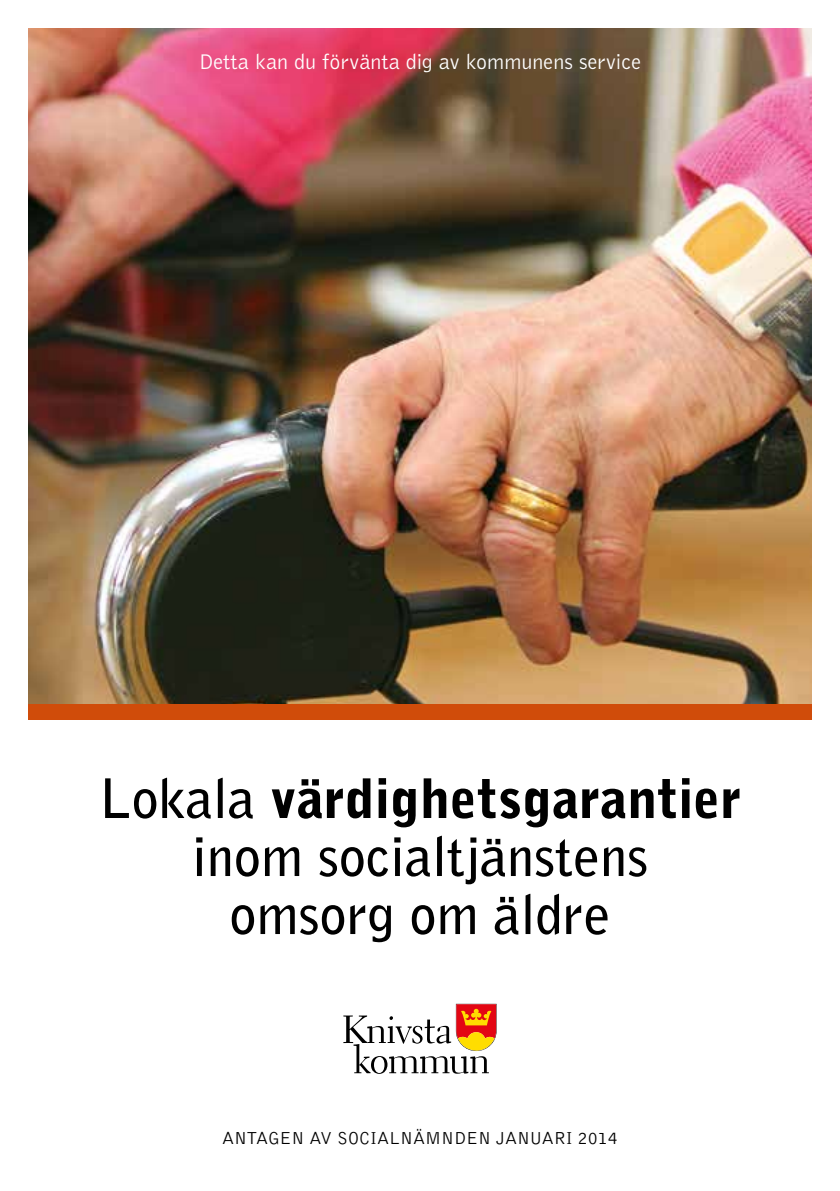
<style>
.page{position:relative;width:840px;height:1191px;background:#fff}
.page>*{position:absolute;margin:0;border:0;box-sizing:border-box;transform-origin:0 0}
.t1{font:700 54px/58px "Bell Gothic";color:#000;text-align:center}
.t2{font:300 22px "Bell Gothic";color:#fff}
.t3{font:300 18px "Bell Gothic";color:#000}
.s1{font-weight:900}
</style>
<div class="page">
<div style="left:28px;top:696px;width:783px;height:24px;background:#d04c0a"></div>
<img style="left:28px;top:28px;width:783px;height:675px">
<svg style="left:343px;top:1003px;width:153px;height:70px"></svg>
<p class="t2" style="left:199px;top:50px;width:443px">Detta kan du förvänta dig av kommunens service</p>
<p class="t1" style="left:99px;top:769px;width:644px">Lokala <span class="s1">värdighetsgarantier </span>inom socialtjänstens<br>omsorg om äldre</p>
<p class="t3" style="left:222px;top:1128px;width:397px">ANTAGEN AV SOCIALNÄMNDEN JANUARI 2014</p>
</div>
